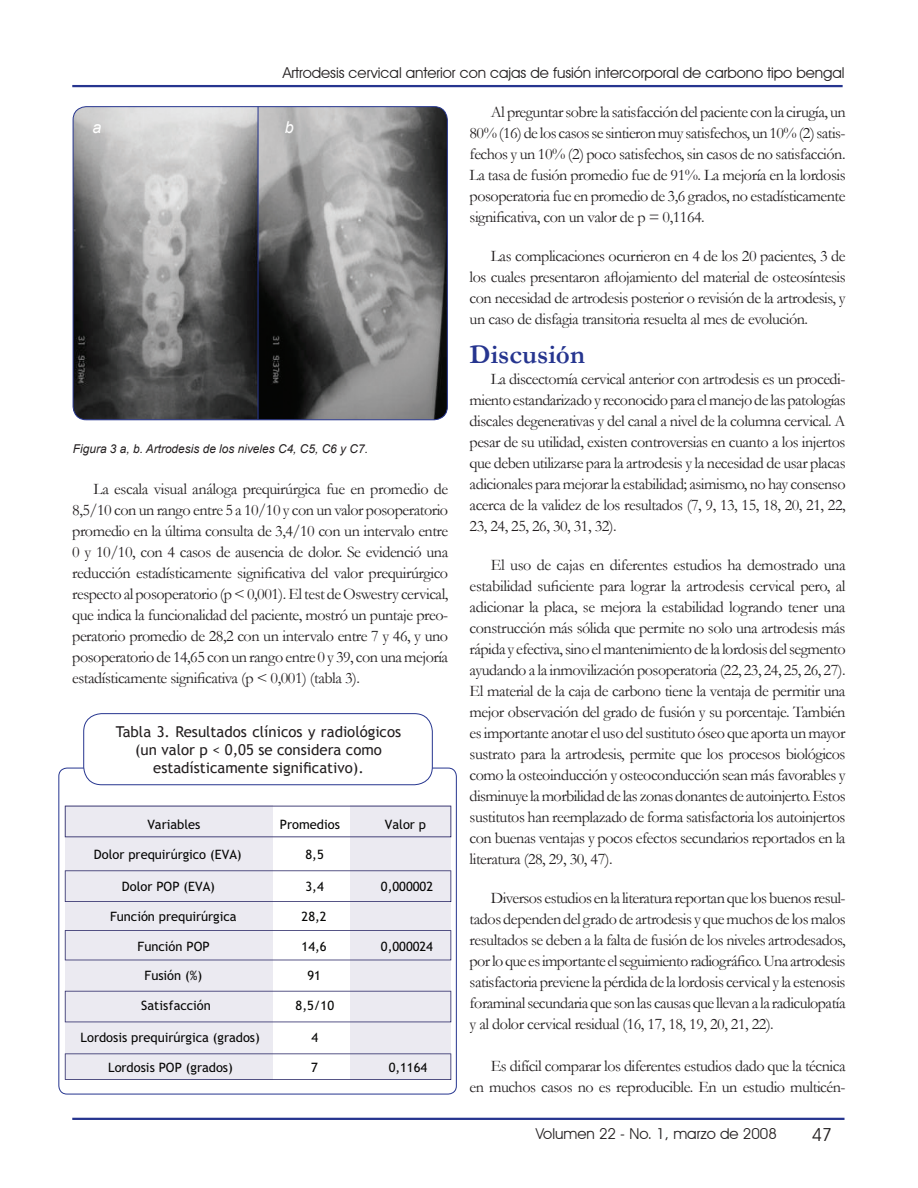
<style>
.page{position:relative;width:918px;height:1188px;background:#fff}
.page>*{position:absolute;margin:0;border:0;box-sizing:border-box;transform-origin:0 0}
.SUBTÍTULO{font:700 27px "Garamond";color:#26358f}
.t1{font:18px "Avant Garde IT Cby BT";color:#231f20}
.PIEDEFOTO{font:italic 16.35px "Arial";color:#fff}
.TEXTO_CORRIDO{font:16.2px/21px "Garamond";letter-spacing:-.03em;color:#231f20;text-align:justify}
.t2{font:15px "Avant Garde IT Cby BT";letter-spacing:-.005em;color:#231f20}
.ABSTRACT{font:15px/18px "Trebuchet MS";color:#231f20;text-align:center}
.t3{font:12.9px "Trebuchet MS";color:#050504}
.PIEDEFOTO-2{font:italic 12.15px "Arial";color:#231f20}
</style>
<div class="page">
<hr style="left:72px;top:1118px;width:773px;height:2px;background:#26358f">
<hr style="left:72px;top:85px;width:771px;height:2px;background:#26358f">
<div style="left:83px;top:713px;width:350px;height:72px;border:1px solid #26358f;border-radius:18px"></div>
<img style="left:73px;top:107px;width:374px;height:313px">
<div style="left:73px;top:106px;width:375px;height:314px;border:1px solid #26358f;border-radius:13px"></div>
<hr style="left:258px;top:107px;width:1px;height:313px;background:#26358f">
<div style="left:65px;top:806px;width:208px;height:274px;background:#ebeaf1"></div>
<div style="left:351px;top:806px;width:100px;height:274px;background:#ebeaf1"></div>
<svg style="left:65px;top:806px;width:386px;height:31px"></svg>
<svg style="left:65px;top:870px;width:386px;height:32px"></svg>
<svg style="left:65px;top:930px;width:386px;height:30px"></svg>
<svg style="left:65px;top:991px;width:386px;height:31px"></svg>
<svg style="left:65px;top:1053px;width:386px;height:27px"></svg>
<p class="t2" style="left:283px;top:64px;width:563px">Artrodesis cervical anterior con cajas de fusión intercorporal de carbono tipo bengal</p>
<p class="PIEDEFOTO" style="left:93px;top:117px;width:10px">a</p>
<p class="PIEDEFOTO" style="left:285px;top:117px;width:10px">b</p>
<p class="PIEDEFOTO-2" style="left:73px;top:441px;width:297px">Figura 3 a, b. Artrodesis de los niveles C4, C5, C6 y C7.</p>
<p class="TEXTO_CORRIDO" style="left:72px;top:478px;width:378px;text-indent:21px">La escala visual análoga prequirúrgica fue en promedio de 8,5/10 con un rango entre 5 a 10/10 y con un valor posoperatorio promedio en la última consulta de 3,4/10 con un intervalo entre 0 y 10/10, con 4 casos de ausencia de dolor. Se evidenció una reducción estadísticamente significativa del valor prequirúrgico respecto al posoperatorio (p &lt; 0,001). El test de Oswestry cervical, que indica la funcionalidad del paciente, mostró un puntaje preo&shy;peratorio promedio de 28,2 con un intervalo entre 7 y 46, y uno posoperatorio de 14,65 con un rango entre 0 y 39, con una mejoría estadísticamente significativa (p &lt; 0,001) (tabla 3).</p>
<p class="ABSTRACT" style="left:116px;top:723px;width:287px">Tabla 3. Resultados clínicos y radiológicos (un valor p &lt; 0,05 se considera como</p>
<p class="ABSTRACT" style="left:153px;top:759px;width:212px">estadísticamente significativo).</p>
<p class="t3" style="left:147px;top:817px;width:55px">Variables</p>
<p class="t3" style="left:280px;top:817px;width:62px">Promedios</p>
<p class="t3" style="left:385px;top:817px;width:43px">Valor p</p>
<p class="t3" style="left:94px;top:847px;width:149px">Dolor prequirúrgico (EVA)</p>
<p class="t3" style="left:306px;top:847px;width:20px">8,5</p>
<p class="t3" style="left:122px;top:879px;width:95px">Dolor POP (EVA)</p>
<p class="t3" style="left:306px;top:879px;width:20px">3,4</p>
<p class="t3" style="left:381px;top:879px;width:54px">0,000002</p>
<p class="t3" style="left:110px;top:909px;width:128px">Función prequirúrgica</p>
<p class="t3" style="left:302px;top:909px;width:27px">28,2</p>
<p class="t3" style="left:138px;top:939px;width:73px">Función POP</p>
<p class="t3" style="left:302px;top:939px;width:27px">14,6</p>
<p class="t3" style="left:381px;top:939px;width:54px">0,000024</p>
<p class="t3" style="left:145px;top:968px;width:59px">Fusión (%)</p>
<p class="t3" style="left:307px;top:968px;width:15px">91</p>
<p class="t3" style="left:141px;top:998px;width:71px">Satisfacción</p>
<p class="t3" style="left:296px;top:998px;width:40px">8,5/10</p>
<p class="t3" style="left:81px;top:1030px;width:181px">Lordosis prequirúrgica (grados)</p>
<p class="t3" style="left:311px;top:1030px;width:8px">4</p>
<p class="t3" style="left:108px;top:1060px;width:126px">Lordosis POP (grados)</p>
<p class="t3" style="left:311px;top:1060px;width:8px">7</p>
<p class="t3" style="left:389px;top:1060px;width:40px">0,1164</p>
<p class="TEXTO_CORRIDO" style="left:470px;top:101px;width:378px;text-indent:21px">Al preguntar sobre la satisfacción del paciente con la cirugía, un 80% (16) de los casos se sintieron muy satisfechos, un 10% (2) satis&shy;fechos y un 10% (2) poco satisfechos, sin casos de no satisfacción.<br>La tasa de fusión promedio fue de 91%. La mejoría en la lordosis posoperatoria fue en promedio de 3,6 grados, no estadísticamente significativa, con un valor de p = 0,1164.</p>
<p class="TEXTO_CORRIDO" style="left:470px;top:245px;width:377px;text-indent:21px">Las complicaciones ocurrieron en 4 de los 20 pacientes, 3 de los cuales presentaron aflojamiento del material de osteosíntesis con necesidad de artrodesis posterior o revisión de la artrodesis, y un caso de disfagia transitoria resuelta al mes de evolución.</p>
<p class="SUBTÍTULO" style="left:470px;top:336px;width:117px">Discusión</p>
<p class="TEXTO_CORRIDO" style="left:470px;top:368px;width:378px;text-indent:21px">La discectomía cervical anterior con artrodesis es un procedi&shy;miento estandarizado y reconocido para el manejo de las patologías discales degenerativas y del canal a nivel de la columna cervical. A pesar de su utilidad, existen controversias en cuanto a los injertos que deben utilizarse para la artrodesis y la necesidad de usar placas adicionales para mejorar la estabilidad; asimismo, no hay consenso acerca de la validez de los resultados (7, 9, 13, 15, 18, 20, 21, 22, 23, 24, 25, 26, 30, 31, 32).</p>
<p class="TEXTO_CORRIDO" style="left:470px;top:554px;width:378px;text-indent:21px">El uso de cajas en diferentes estudios ha demostrado una estabilidad suficiente para lograr la artrodesis cervical pero, al adicionar la placa, se mejora la estabilidad logrando tener una construcción más sólida que permite no solo una artrodesis más rápida y efectiva, sino el mantenimiento de la lordosis del segmento ayudando a la inmovilización posoperatoria (22, 23, 24, 25, 26, 27).<br>El material de la caja de carbono tiene la ventaja de permitir una mejor observación del grado de fusión y su porcentaje. También es importante anotar el uso del sustituto óseo que aporta un mayor sustrato para la artrodesis, permite que los procesos biológicos como la osteoinducción y osteoconducción sean más favorables y disminuye la morbilidad de las zonas donantes de autoinjerto. Estos sustitutos han reemplazado de forma satisfactoria los autoinjertos con buenas ventajas y pocos efectos secundarios reportados en la literatura (28, 29, 30, 47).</p>
<p class="TEXTO_CORRIDO" style="left:470px;top:887px;width:378px;text-indent:21px">Diversos estudios en la literatura reportan que los buenos resul&shy;tados dependen del grado de artrodesis y que muchos de los malos resultados se deben a la falta de fusión de los niveles artrodesados, por lo que es importante el seguimiento radiográfico. Una artrodesis satisfactoria previene la pérdida de la lordosis cervical y la estenosis foraminal secundaria que son las causas que llevan a la radiculopatía y al dolor cervical residual (16, 17, 18, 19, 20, 21, 22).</p>
<p class="TEXTO_CORRIDO" style="left:470px;top:1055px;width:378px;text-align:right">Es difícil comparar los diferentes estudios dado que la técnica<br>en muchos casos no es reproducible. En un estudio multicén-</p>
<p class="t2" style="left:536px;top:1125px;width:243px">Volumen 22 - No. 1, marzo de 2008</p>
<p class="t1" style="left:812px;top:1124px;width:22px">47</p>
</div>
